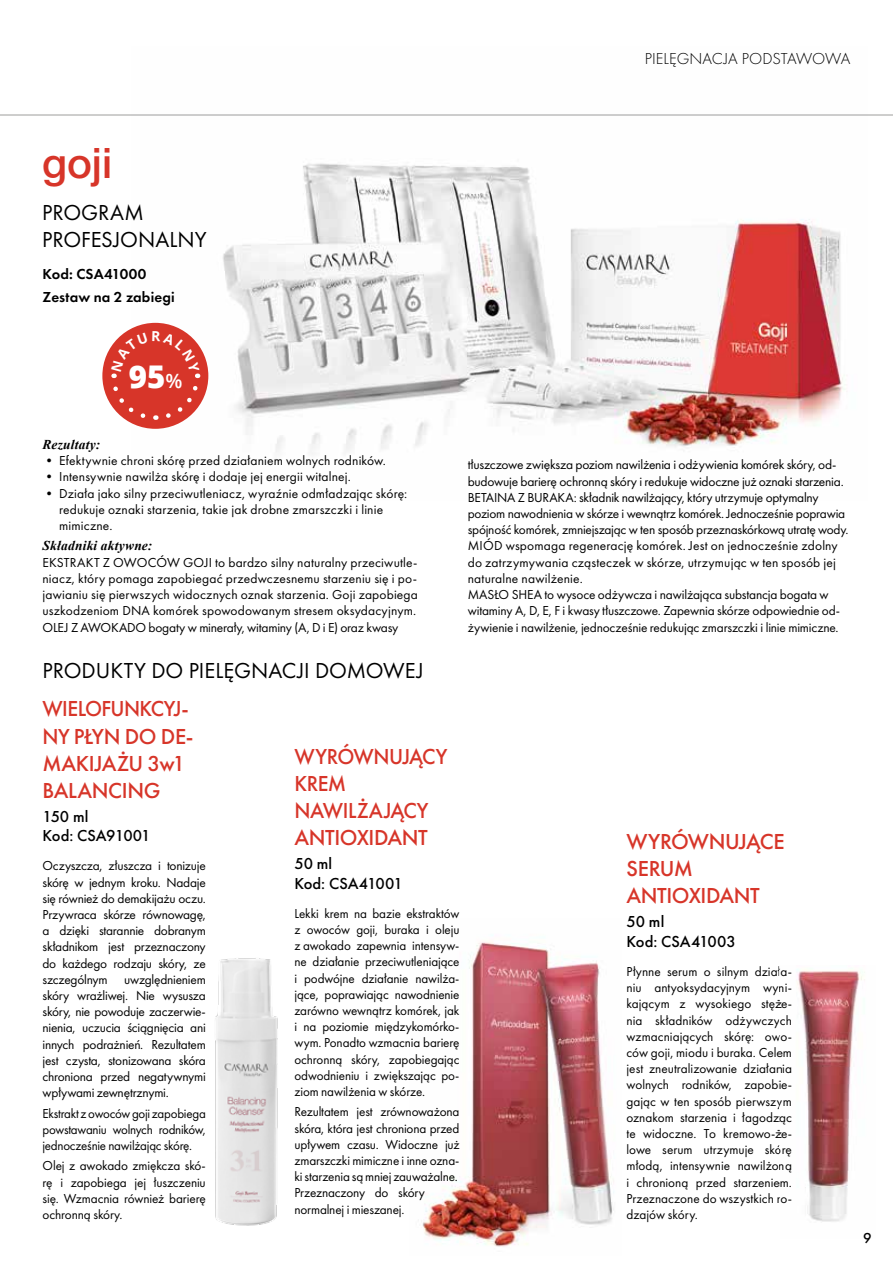
<style>
.page{position:relative;width:893px;height:1263px;background:#fff}
.page>*{position:absolute;margin:0;border:0;box-sizing:border-box;transform-origin:0 0}
.t1{font:500 42px "Helvetica Neue LT Pro";color:#d73529}
.t2{font:800 31.2px "Open Sans";color:#fff}
.t3{font:500 22.5px/27px "Futura PT";letter-spacing:-.02em;color:#d73529;scale:.96 1}
.t4{font:22.5px/27px "Futura PT";color:#000}
.t5{font:500 22.5px/27px "Futura PT";letter-spacing:-.02em;color:#d73529}
.t6{font:500 16.5px/19.8px "Futura PT";letter-spacing:-.005em;color:#000}
.t7{font:300 16.5px "Futura PT";letter-spacing:-.005em;color:#000}
.t8{font:600 15px/22.2px "Futura PT";letter-spacing:.01em;color:#000}
.t9{font:500 15px "Futura PT";color:#000}
.t10{font:13.5px/16.2px "Futura PT";letter-spacing:-.01em;color:#000;text-align:justify}
.t11{font:13.5px/16.2px "Futura PT";letter-spacing:.01em;color:#000}
.t12{font:13.5px/16.2px "Futura PT";letter-spacing:-.01em;color:#000;text-align:justify;scale:.96 1}
.t13{font:italic 700 13.5px "Times New Roman";letter-spacing:.015em;color:#000}
.s1{font-weight:600;font-size:19.8px}
</style>
<div class="page">
<img style="left:132px;top:114px;width:735px;height:340px">
<div style="left:102px;top:323px;width:106px;height:106px;background:#d73529;border-radius:50%"></div>
<img style="left:422px;top:935px;width:192px;height:312px">
<img style="left:797px;top:969px;width:68px;height:253px">
<hr style="left:0;top:115px;width:893px;height:1px;background:#9d9d9c">
<img style="left:215px;top:958px;width:63px;height:268px">
<svg style="left:110px;top:331px;width:92px;height:91px"></svg>
<p class="t7" style="left:645px;top:49px;width:207px">PIELĘGNACJA PODSTAWOWA</p>
<h1 class="t1" style="left:42px;top:138px;width:72px">goji</h1>
<h3 class="t4" style="left:42px;top:199px;width:166px">PROGRAM<br>PROFESJONALNY</h3>
<p class="t8" style="left:43px;top:263px;width:134px">Kod: CSA41000<br>Zestaw na 2 zabiegi</p>
<h2 class="t2" style="left:129px;top:353px;width:55px">95<span class="s1">%</span></h2>
<p class="t13" style="left:43px;top:435px;width:59px">Rezultaty:</p>
<p class="t11" style="left:43px;top:453px;width:345px">• Efektywnie chroni skórę przed działaniem wolnych rodników.</p>
<p class="t11" style="left:43px;top:469px;width:310px">• Intensywnie nawilża skórę i dodaje jej energii witalnej.</p>
<p class="t11" style="left:59px;top:485px;width:350px;text-indent:-17px">• Działa jako silny przeciwutleniacz, wyraźnie odmładzając skórę: redukuje oznaki starzenia, takie jak drobne zmarszczki i linie mimiczne.</p>
<p class="t13" style="left:43px;top:536px;width:111px">Składniki aktywne:</p>
<p class="t11" style="left:43px;top:554px;width:377px">EKSTRAKT Z OWOCÓW GOJI to bardzo silny naturalny przeciwutle&shy;niacz, który pomaga zapobiegać przedwczesnemu starzeniu się i po&shy;jawianiu się pierwszych widocznych oznak starzenia. Goji zapobiega uszkodzeniom DNA komórek spowodowanym stresem oksydacyjnym.<br>OLEJ Z AWOKADO bogaty w minerały, witaminy (A, D i E) oraz kwasy</p>
<p class="t10" style="left:468px;top:457px;width:382px;text-align:left">tłuszczowe zwiększa poziom nawilżenia i odżywienia komórek skóry, od&shy;budowuje barierę ochronną skóry i redukuje widoczne już oznaki starzenia.<br>BETAINA Z BURAKA: składnik nawilżający, który utrzymuje optymalny poziom nawodnienia w skórze i wewnątrz komórek. Jednocześnie poprawia spójność komórek, zmniejszając w ten sposób przeznaskórkową utratę wody.<br>MIÓD wspomaga regenerację komórek. Jest on jednocześnie zdolny do zatrzymywania cząsteczek w skórze, utrzymując w ten sposób jej naturalne nawilżenie.<br>MASŁO SHEA to wysoce odżywcza i nawilżająca substancja bogata w witaminy A, D, E, F i kwasy tłuszczowe. Zapewnia skórze odpowiednie od&shy;żywienie i nawilżenie, jednocześnie redukując zmarszczki i linie mimiczne.</p>
<h3 class="t4" style="left:43px;top:657px;width:383px">PRODUKTY DO PIELĘGNACJI DOMOWEJ</h3>
<h3 class="t3" style="left:43px;top:695px;width:159px">WIELOFUNKCYJ-<br>NY PŁYN DO DE-<br>MAKIJAŻU 3w1<br>BALANCING</h3>
<p class="t6" style="left:43px;top:806px;width:110px">150 ml<br>Kod: CSA91001</p>
<p class="t10" style="left:43px;top:858px;width:165px">Oczyszcza, złuszcza i tonizuje skórę w jednym kroku. Nadaje się również do demakijażu oczu.<br>Przywraca skórze równowagę, a dzięki starannie dobranym składnikom jest przeznaczony do każdego rodzaju skóry, ze szczególnym uwzględnieniem skóry wrażliwej. Nie wysusza skóry, nie powoduje zaczerwie&shy;nienia, uczucia ściągnięcia ani innych podrażnień. Rezultatem jest czysta, stonizowana skóra chroniona przed negatywnymi wpływami zewnętrznymi.</p>
<p class="t12" style="left:43px;top:1105px;width:172px">Ekstrakt z owoców goji zapobiega powstawaniu wolnych rodników, jednocześnie nawilżając skórę.</p>
<p class="t10" style="left:43px;top:1158px;width:165px">Olej z awokado zmiękcza skó&shy;rę i zapobiega jej łuszczeniu się. Wzmacnia również barierę ochronną skóry.</p>
<h3 class="t3" style="left:294px;top:743px;width:161px">WYRÓWNUJĄCY<br>KREM<br>NAWILŻAJĄCY<br>ANTIOXIDANT</h3>
<p class="t6" style="left:294px;top:853px;width:110px">50 ml<br>Kod: CSA41001</p>
<p class="t10" style="left:294px;top:905px;width:167px">Lekki krem na bazie ekstraktów z owoców goji, buraka i oleju z awokado zapewnia intensyw&shy;ne działanie przeciwutleniające i podwójne działanie nawilża&shy;jące, poprawiając nawodnienie zarówno wewnątrz komórek, jak i na poziomie międzykomórko&shy;wym. Ponadto wzmacnia barierę ochronną skóry, zapobiegając odwodnieniu i zwiększając po&shy;ziom nawilżenia w skórze.</p>
<p class="t10" style="left:294px;top:1104px;width:167px;text-align:left">Rezultatem jest zrównoważona skóra, która jest chroniona przed upływem czasu. Widoczne już zmarszczki mimiczne i inne ozna&shy;ki starzenia są mniej zauważalne.<br>Przeznaczony do skóry normalnej i mieszanej.</p>
<h3 class="t5" style="left:626px;top:828px;width:160px">WYRÓWNUJĄCE<br>SERUM<br>ANTIOXIDANT</h3>
<p class="t6" style="left:626px;top:912px;width:111px">50 ml<br>Kod: CSA41003</p>
<p class="t10" style="left:626px;top:963px;width:167px">Płynne serum o silnym działa&shy;niu antyoksydacyjnym wyni&shy;kającym z wysokiego stęże&shy;nia składników odżywczych wzmacniających skórę: owo&shy;ców goji, miodu i buraka. Celem jest zneutralizowanie działania wolnych rodników, zapobie&shy;gając w ten sposób pierwszym oznakom starzenia i łagodząc te widoczne. To kremowo-że&shy;lowe serum utrzymuje skórę młodą, intensywnie nawilżoną i chronioną przed starzeniem.<br>Przeznaczone do wszystkich ro&shy;dzajów skóry.</p>
<p class="t9" style="left:863px;top:1229px;width:10px">9</p>
</div>
